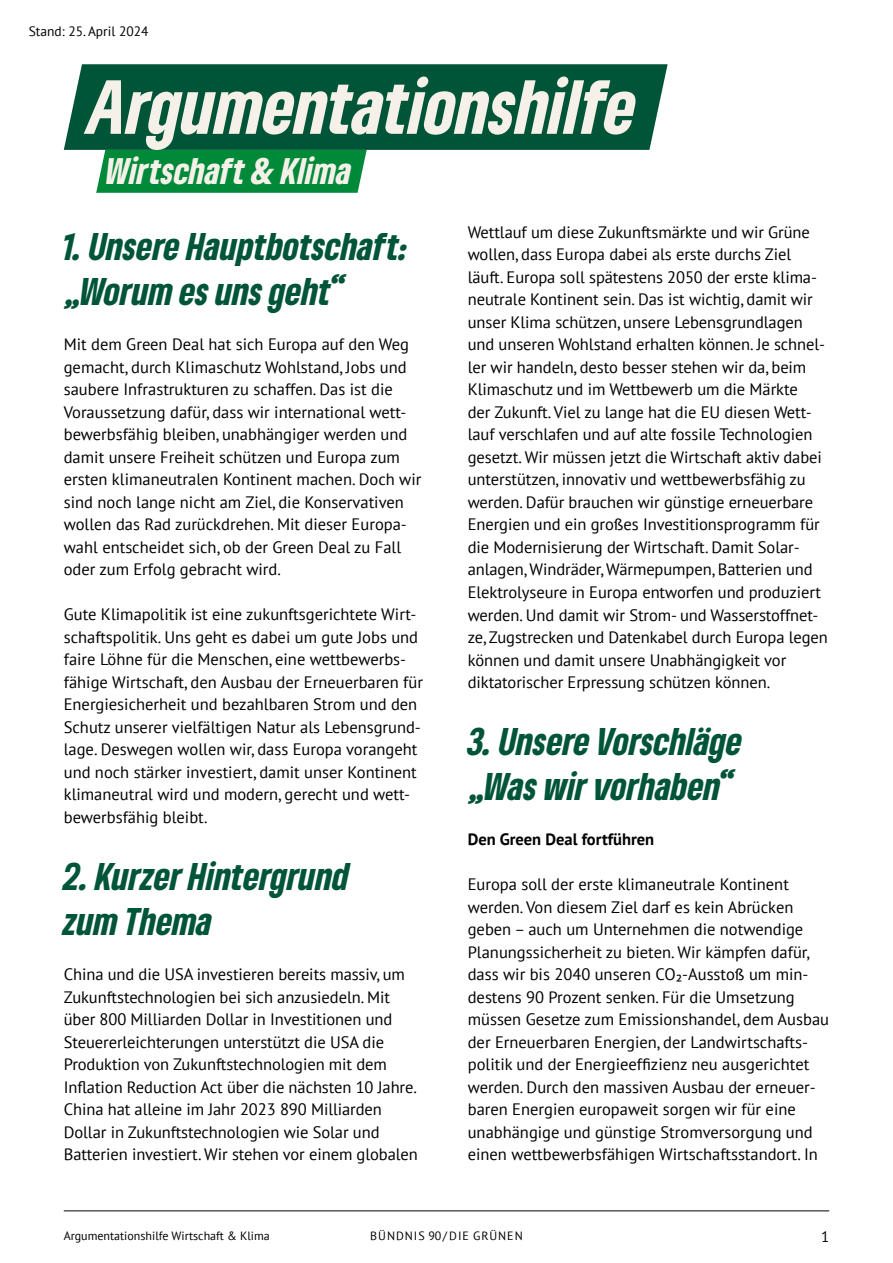
<style>
.page{position:relative;width:893px;height:1263px;background:#fff}
.page>*{position:absolute;margin:0;border:0;box-sizing:border-box;transform-origin:0 0}
.t1{font:italic 900 condensed 71.4px "Gruene Type";color:#f5f1e9}
.t2{font:italic 900 condensed 36px/45px "Gruene Type";color:#005538}
.t3{font:italic 900 condensed 34.5px "Gruene Type";color:#f5f1e9}
.t4{font:16.5px/22.5px "PT Sans";letter-spacing:-.005em;color:#000}
.t5{font:700 16.5px "PT Sans";color:#000}
.t6{font:15px "PT Sans";color:#000}
.t7{font:13.5px "PT Sans";color:#000}
.t8{font:12px "PT Sans";color:#000}
.t9{font:12px "PT Sans";letter-spacing:.08em;color:#000}
</style>
<div class="page">
<hr style="left:64px;top:1210px;width:765px;height:1px;background:#000">
<div style="left:96px;top:150px;width:271px;height:43px;background:#008939"></div>
<div style="left:64px;top:64px;width:604px;height:86px;background:#005538"></div>
<p class="t7" style="left:29px;top:22px;width:121px">Stand: 25. April 2024</p>
<h1 class="t1" style="left:87px;top:59px;width:551px">Argumentationshilfe</h1>
<h3 class="t3" style="left:106px;top:148px;width:247px">Wirtschaft &amp; Klima</h3>
<h2 class="t2" style="left:64px;top:223px;width:346px">1. Unsere Hauptbotschaft: „Worum es uns geht“</h2>
<p class="t4" style="left:64px;top:333px;width:359px">Mit dem Green Deal hat sich Europa auf den Weg gemacht, durch Klimaschutz Wohlstand, Jobs und saubere Infrastrukturen zu schaffen. Das ist die Voraussetzung dafür, dass wir international wett&shy;bewerbsfähig bleiben, unabhängiger werden und damit unsere Freiheit schützen und Europa zum ersten klimaneutralen Kontinent machen. Doch wir sind noch lange nicht am Ziel, die Konservativen wollen das Rad zurückdrehen. Mit dieser Europa&shy;wahl entscheidet sich, ob der Green Deal zu Fall oder zum Erfolg gebracht wird.</p>
<p class="t4" style="left:64px;top:603px;width:361px">Gute Klimapolitik ist eine zukunftsgerichtete Wirt&shy;schaftspolitik. Uns geht es dabei um gute Jobs und faire Löhne für die Menschen, eine wettbewerbs&shy;fähige Wirtschaft, den Ausbau der Erneuerbaren für Energiesicherheit und bezahlbaren Strom und den Schutz unserer vielfältigen Natur als Lebensgrund&shy;lage. Deswegen wollen wir, dass Europa vorangeht und noch stärker investiert, damit unser Kontinent klimaneutral wird und modern, gerecht und wett&shy;bewerbsfähig bleibt.</p>
<h2 class="t2" style="left:64px;top:853px;width:287px">2. Kurzer Hintergrund zum Thema</h2>
<p class="t4" style="left:64px;top:963px;width:356px">China und die USA investieren bereits massiv, um Zukunftstechnologien bei sich anzusiedeln. Mit über 800 Milliarden Dollar in Investitionen und Steuererleichterungen unterstützt die USA die Produktion von Zukunftstechnologien mit dem Inflation Reduction Act über die nächsten 10 Jahre.<br>China hat alleine im Jahr 2023 890 Milliarden Dollar in Zukunftstechnologien wie Solar und Batterien investiert. Wir stehen vor einem globalen</p>
<p class="t4" style="left:468px;top:220px;width:362px">Wettlauf um diese Zukunftsmärkte und wir Grüne wollen, dass Europa dabei als erste durchs Ziel läuft. Europa soll spätestens 2050 der erste klima&shy;neutrale Kontinent sein. Das ist wichtig, damit wir unser Klima schützen, unsere Lebensgrundlagen und unseren Wohlstand erhalten können. Je schnel&shy;ler wir handeln, desto besser stehen wir da, beim Klimaschutz und im Wettbewerb um die Märkte<br>der Zukunft. Viel zu lange hat die EU diesen Wett&shy;lauf verschlafen und auf alte fossile Technologien gesetzt. Wir müssen jetzt die Wirtschaft aktiv dabei unterstützen, innovativ und wettbewerbsfähig zu werden. Dafür brauchen wir günstige erneuerbare Energien und ein großes Investitionsprogramm für die Modernisierung der Wirtschaft. Damit Solar&shy;anlagen, Windräder, Wärmepumpen, Batterien und Elektrolyseure in Europa entworfen und produziert werden. Und damit wir Strom- und Wasserstoffnet&shy;ze, Zugstrecken und Datenkabel durch Europa legen können und damit unsere Unabhängigkeit vor diktatorischer Erpressung schützen können.</p>
<h2 class="t2" style="left:468px;top:718px;width:276px">3. Unsere Vorschläge „Was wir vorhaben“</h2>
<p class="t5" style="left:468px;top:829px;width:188px">Den Green Deal fortführen</p>
<p class="t4" style="left:468px;top:873px;width:363px">Europa soll der erste klimaneutrale Kontinent werden. Von diesem Ziel darf es kein Abrücken geben – auch um Unternehmen die notwendige Planungssicherheit zu bieten. Wir kämpfen dafür, dass wir bis 2040 unseren CO₂-Ausstoß um min&shy;destens 90 Prozent senken. Für die Umsetzung müssen Gesetze zum Emissionshandel, dem Ausbau der Erneuerbaren Energien, der Landwirtschafts&shy;politik und der Energieeffizienz neu ausgerichtet werden. Durch den massiven Ausbau der erneuer&shy;baren Energien europaweit sorgen wir für eine unabhängige und günstige Stromversorgung und einen wettbewerbsfähigen Wirtschaftsstandort. In</p>
<p class="t8" style="left:64px;top:1228px;width:208px">Argumentationshilfe Wirtschaft &amp; Klima</p>
<p class="t9" style="left:370px;top:1228px;width:154px">BÜNDNIS 90/DIE GRÜNEN</p>
<p class="t6" style="left:821px;top:1227px;width:10px">1</p>
</div>
